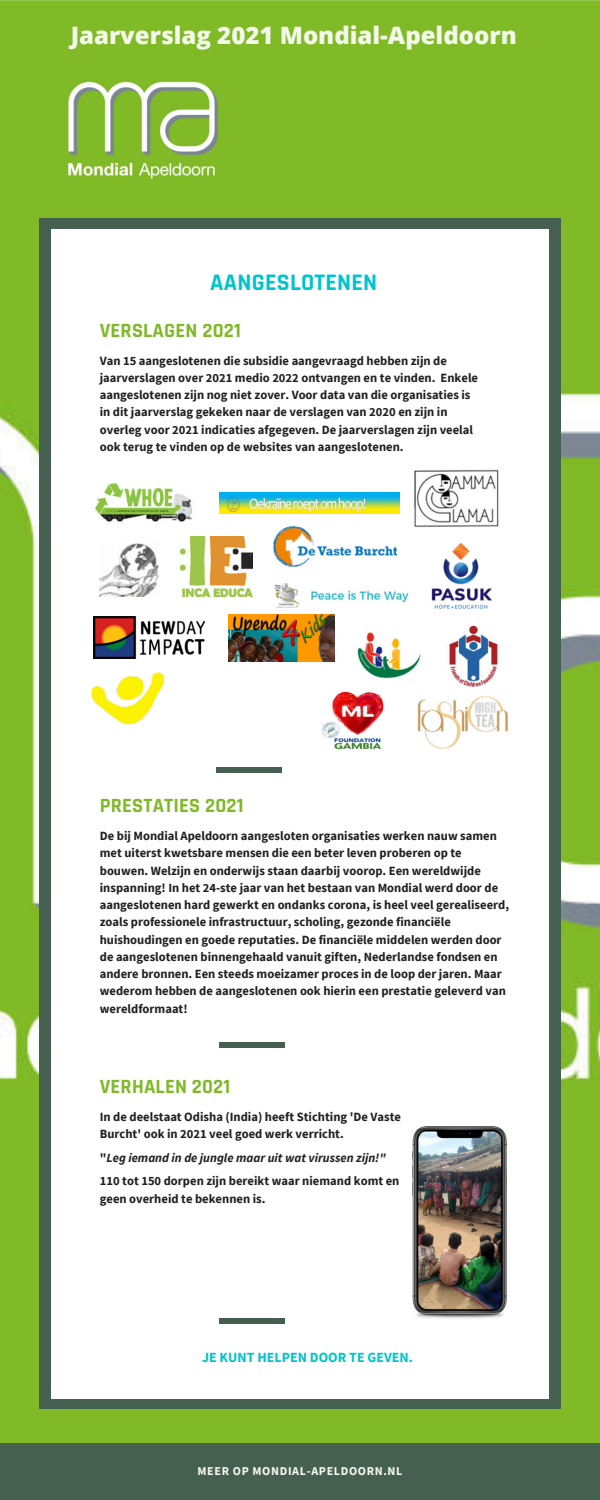
<style>
.page{position:relative;width:600px;height:1500px;background:#fff}
.page>*{position:absolute;margin:0;border:0;box-sizing:border-box;transform-origin:0 0}
.t1{font:800 24px "Open Sans";color:#f4f9eb}
.t2{font:700 24px "Rajdhani";letter-spacing:.01em;color:#00c4cc}
.t3{font:700 20.4px "Rajdhani";letter-spacing:.01em;color:#80b927}
.t4{font:700 14px "Source Sans Pro";color:#00c4cc}
.t5{font:700 12.6px/17.2px "Source Sans Pro";color:#222}
.t6{font:700 12px "Source Sans Pro";letter-spacing:.055em;color:#f4f9eb}
.s1{font-style:italic}
</style>
<div class="page">
<img style="left:0;top:0;width:600px;height:1443px">
<div style="left:39px;top:218px;width:522px;height:1190px;background:#455f51"></div>
<div style="left:51px;top:229px;width:498px;height:1170px;background:#fff"></div>
<div style="left:0;top:1443px;width:600px;height:57px;background:#455f51"></div>
<div style="left:216px;top:767px;width:66px;height:6px;background:#455f51"></div>
<div style="left:219px;top:1042px;width:66px;height:6px;background:#455f51"></div>
<div style="left:219px;top:1318px;width:66px;height:6px;background:#455f51"></div>
<img style="left:51px;top:51px;width:184px;height:167px">
<img style="left:413px;top:1127px;width:94px;height:192px">
<img style="left:94px;top:483px;width:98px;height:39px">
<img style="left:219px;top:493px;width:181px;height:21px">
<img style="left:414px;top:469px;width:85px;height:59px">
<img style="left:100px;top:544px;width:58px;height:52px">
<img style="left:180px;top:536px;width:72px;height:61px">
<img style="left:274px;top:526px;width:122px;height:41px">
<img style="left:432px;top:544px;width:60px;height:65px">
<img style="left:274px;top:583px;width:135px;height:25px">
<img style="left:94px;top:617px;width:111px;height:42px">
<img style="left:229px;top:614px;width:105px;height:48px">
<img style="left:447px;top:625px;width:51px;height:62px">
<img style="left:357px;top:632px;width:64px;height:47px">
<img style="left:91px;top:673px;width:74px;height:52px">
<img style="left:417px;top:696px;width:91px;height:53px">
<img style="left:322px;top:691px;width:62px;height:58px">
<h1 class="t1" style="left:71px;top:17px;width:448px">Jaarverslag 2021 Mondial-Apeldoorn</h1>
<h1 class="t2" style="left:210px;top:268px;width:168px">AANGESLOTENEN</h1>
<h2 class="t3" style="left:100px;top:318px;width:143px">VERSLAGEN 2021</h2>
<p class="t5" style="left:100px;top:352px;width:380px">Van 15 aangeslotenen die subsidie aangevraagd hebben zijn de jaarverslagen over 2021 medio 2022 ontvangen en te vinden. Enkele aangeslotenen zijn nog niet zover. Voor data van die organisaties is in dit jaarverslag gekeken naar de verslagen van 2020 en zijn in overleg voor 2021 indicaties afgegeven. De jaarverslagen zijn veelal ook terug te vinden op de websites van aangeslotenen.</p>
<h2 class="t3" style="left:100px;top:793px;width:145px">PRESTATIES 2021</h2>
<p class="t5" style="left:100px;top:827px;width:411px">De bij Mondial Apeldoorn aangesloten organisaties werken nauw samen met uiterst kwetsbare mensen die een beter leven proberen op te bouwen. Welzijn en onderwijs staan daarbij voorop. Een wereldwijde inspanning! In het 24-ste jaar van het bestaan van Mondial werd door de aangeslotenen hard gewerkt en ondanks corona, is heel veel gerealiseerd, zoals professionele infrastructuur, scholing, gezonde financiële huishoudingen en goede reputaties. De financiële middelen werden door de aangeslotenen binnengehaald vanuit giften, Nederlandse fondsen en andere bronnen. Een steeds moeizamer proces in de loop der jaren. Maar wederom hebben de aangeslotenen ook hierin een prestatie geleverd van wereldformaat!</p>
<h2 class="t3" style="left:100px;top:1074px;width:132px">VERHALEN 2021</h2>
<p class="t5" style="left:100px;top:1107px;width:303px;line-height:17.5px">In de deelstaat Odisha (India) heeft Stichting 'De Vaste<br>Burcht' ook in 2021 veel goed werk verricht.</p>
<p class="t5" style="left:100px;top:1146px;width:301px;line-height:23.6px">"<span class="s1">Leg iemand in de jungle maar uit wat virussen zijn!"<br></span>110 tot 150 dorpen zijn bereikt waar niemand komt en</p>
<p class="t5" style="left:100px;top:1190px;width:167px">geen overheid te bekennen is.</p>
<p class="t4" style="left:202px;top:1348px;width:213px">JE KUNT HELPEN DOOR TE GEVEN.</p>
<p class="t6" style="left:198px;top:1463px;width:206px">MEER OP MONDIAL-APELDOORN.NL</p>
</div>
